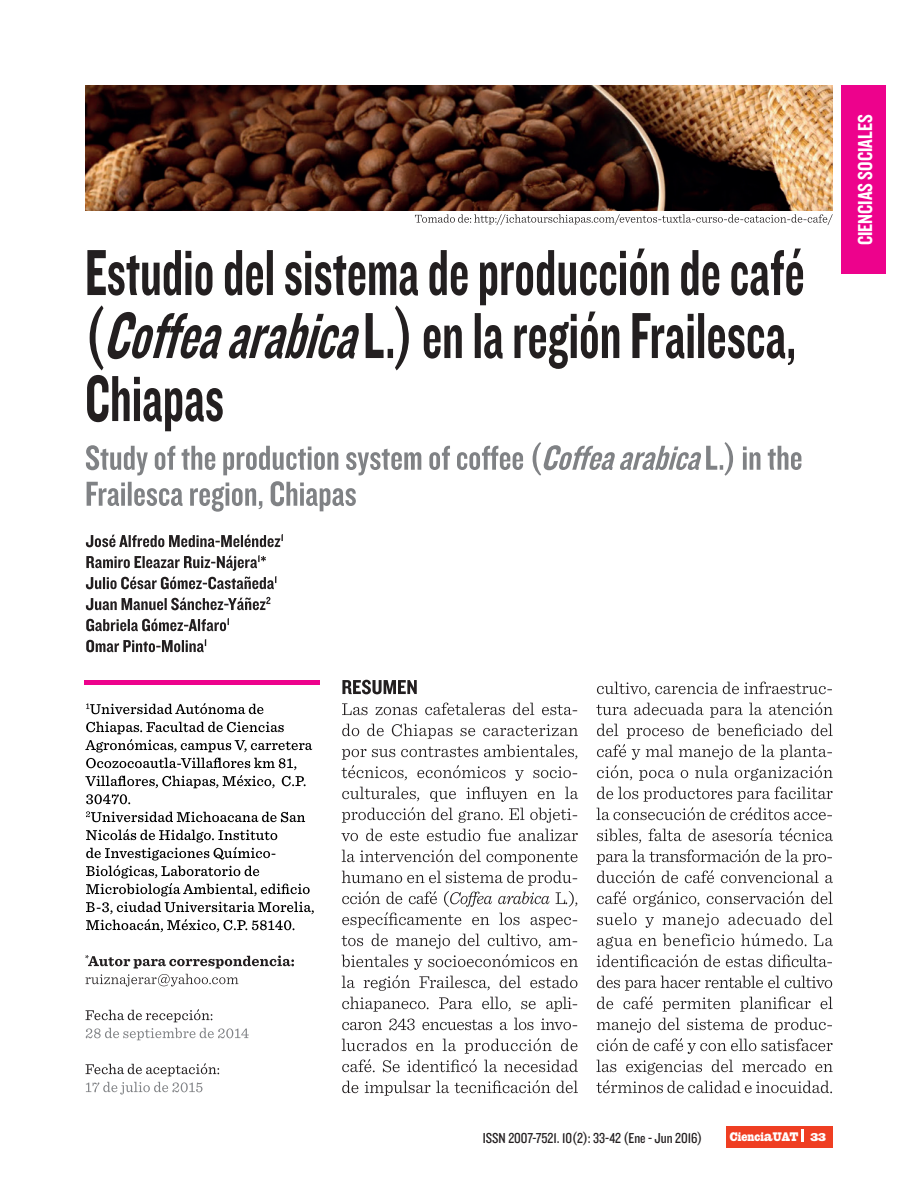
<style>
.page{position:relative;width:918px;height:1188px;background:#fff}
.page>*{position:absolute;margin:0;border:0;box-sizing:border-box;transform-origin:0 0}
.t1{font:21px "Knockout HTF49 Liteweight";color:#fff}
.t2{font:15px "Knockout HTF29 Junior Liteweight";color:#231f20}
.t3{font:12.3px "Giza Five Five";letter-spacing:.01em;color:#fff;scale:.82 1}
.t4{font:11.25px "Giza Five Five";color:#fff}
.s1{font-size:13.5px}
</style>
<div class="page">
<div style="left:727px;top:1127px;width:106px;height:21px;background:#ef3e22"></div>
<svg style="left:801px;top:1130px;width:2px;height:12px"></svg>
<div style="left:842px;top:86px;width:44px;height:188px;background:#ed028c"></div>
<svg style="left:86px;top:829px;width:228px;height:103px"></svg>
<svg style="left:86px;top:811px;width:219px;height:11px"></svg>
<svg style="left:86px;top:794px;width:44px;height:10px"></svg>
<svg style="left:85px;top:722px;width:227px;height:66px"></svg>
<svg style="left:86px;top:703px;width:177px;height:11px"></svg>
<svg style="left:87px;top:375px;width:136px;height:56px"></svg>
<svg style="left:90px;top:305px;width:704px;height:65px"></svg>
<svg style="left:87px;top:249px;width:716px;height:56px"></svg>
<div style="left:84px;top:680px;width:235px;height:5px;background:#ed028c"></div>
<svg style="left:596px;top:1060px;width:237px;height:33px"></svg>
<svg style="left:597px;top:1018px;width:236px;height:36px"></svg>
<svg style="left:597px;top:976px;width:236px;height:36px"></svg>
<svg style="left:597px;top:913px;width:236px;height:54px"></svg>
<svg style="left:597px;top:891px;width:236px;height:16px"></svg>
<svg style="left:597px;top:849px;width:236px;height:34px"></svg>
<svg style="left:597px;top:828px;width:236px;height:15px"></svg>
<svg style="left:597px;top:787px;width:236px;height:33px"></svg>
<svg style="left:597px;top:724px;width:236px;height:57px"></svg>
<svg style="left:596px;top:702px;width:237px;height:16px"></svg>
<svg style="left:597px;top:682px;width:235px;height:14px"></svg>
<svg style="left:342px;top:1080px;width:236px;height:16px"></svg>
<svg style="left:342px;top:1038px;width:236px;height:34px"></svg>
<svg style="left:342px;top:1018px;width:235px;height:12px"></svg>
<svg style="left:342px;top:997px;width:235px;height:15px"></svg>
<svg style="left:342px;top:934px;width:236px;height:57px"></svg>
<svg style="left:342px;top:871px;width:235px;height:57px"></svg>
<svg style="left:342px;top:849px;width:236px;height:16px"></svg>
<svg style="left:341px;top:829px;width:237px;height:12px"></svg>
<svg style="left:342px;top:787px;width:236px;height:36px"></svg>
<svg style="left:342px;top:745px;width:235px;height:36px"></svg>
<svg style="left:342px;top:724px;width:236px;height:15px"></svg>
<svg style="left:342px;top:703px;width:235px;height:12px"></svg>
<svg style="left:342px;top:680px;width:75px;height:14px"></svg>
<svg style="left:86px;top:442px;width:715px;height:70px"></svg>
<svg style="left:86px;top:639px;width:120px;height:13px"></svg>
<svg style="left:86px;top:618px;width:143px;height:13px"></svg>
<svg style="left:86px;top:597px;width:184px;height:13px"></svg>
<svg style="left:86px;top:555px;width:190px;height:34px"></svg>
<svg style="left:86px;top:534px;width:197px;height:13px"></svg>
<svg style="left:86px;top:1082px;width:116px;height:13px"></svg>
<svg style="left:86px;top:1063px;width:133px;height:13px"></svg>
<svg style="left:86px;top:1028px;width:163px;height:12px"></svg>
<svg style="left:86px;top:1009px;width:126px;height:13px"></svg>
<svg style="left:85px;top:955px;width:209px;height:31px"></svg>
<img style="left:85px;top:85px;width:748px;height:126px">
<svg style="left:415px;top:214px;width:418px;height:11px"></svg>
<h1 class="t1" style="left:854px;top:245px;width:132px;rotate:-90deg">CIENCIAS SOCIALES</h1>
<p class="t2" style="left:483px;top:1131px;width:221px">ISSN 2007-7521. 10(2): 33-42 (Ene - Jun 2016)</p>
<p class="t4" style="left:811px;top:1130px;width:17px">33</p>
<p class="t3" style="left:730px;top:1130px;width:85px">Cienci<span class="s1">a</span>UAT</p>
</div>
